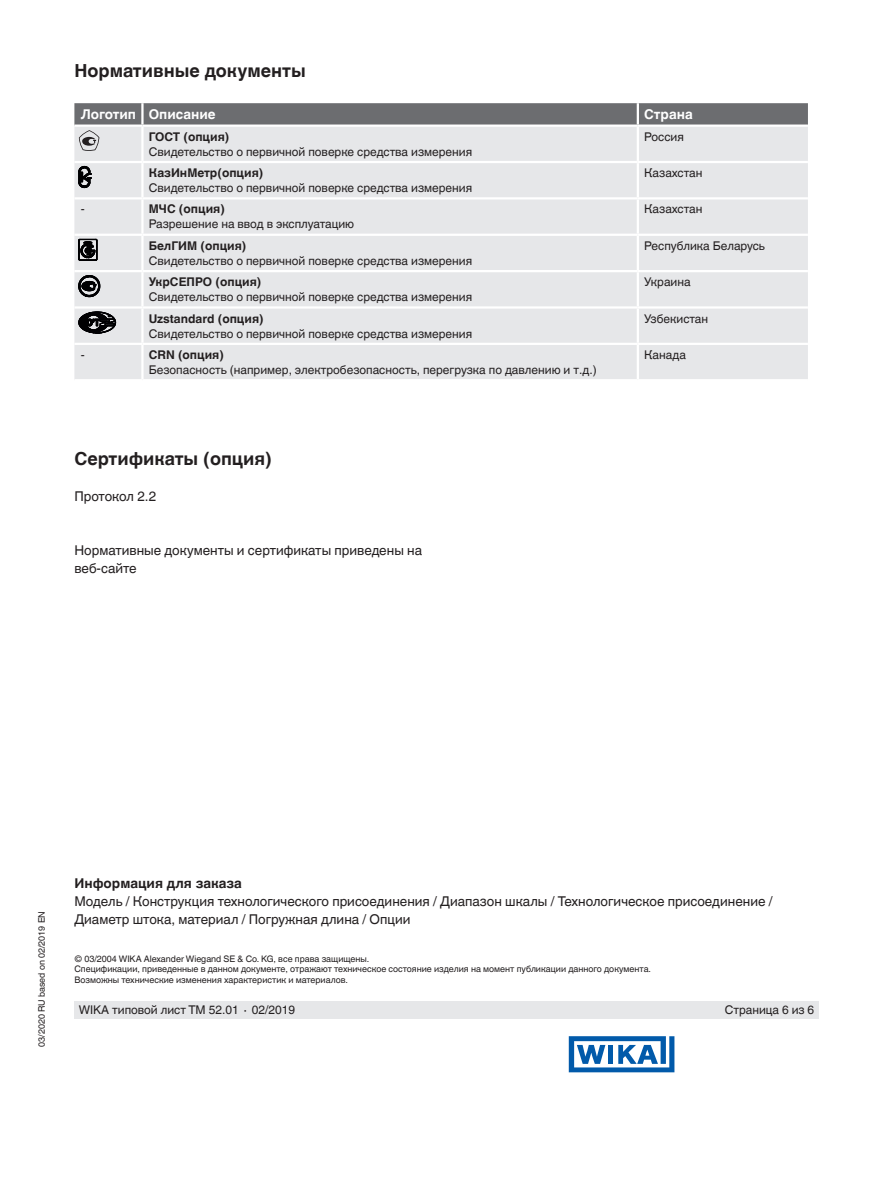
<style>
.page{position:relative;width:893px;height:1188px;background:#fff}
.page>*{position:absolute;margin:0;border:0;box-sizing:border-box;transform-origin:0 0}
.t1{font:700 18px "Helvetica World";color:#231f20}
.t2{font:13.5px/18px "Helvetica World";color:#231f20}
.t3{font:700 13.5px "Helvetica World";color:#fff}
.t4{font:700 13.5px "Helvetica World";color:#231f20}
.t5{font:12px "Helvetica World";color:#231f20}
.t6{font:700 12px "Helvetica World";color:#231f20}
.t7{font:9px/10.5px "Helvetica World";color:#231f20}
</style>
<div class="page">
<div style="left:74px;top:1001px;width:745px;height:17px;background:#e6e7e9"></div>
<svg style="left:569px;top:1036px;width:105px;height:36px"></svg>
<div style="left:74px;top:151px;width:734px;height:228px;background:#e6e7e9"></div>
<hr style="left:142px;top:161px;width:496px;height:2px;background:#fff">
<hr style="left:141px;top:163px;width:3px;height:34px;background:#fff">
<hr style="left:637px;top:163px;width:2px;height:34px;background:#fff">
<hr style="left:141px;top:236px;width:3px;height:34px;background:#fff">
<hr style="left:637px;top:236px;width:2px;height:34px;background:#fff">
<hr style="left:142px;top:270px;width:496px;height:2px;background:#fff">
<hr style="left:141px;top:272px;width:3px;height:34px;background:#fff">
<hr style="left:638px;top:270px;width:170px;height:2px;background:#fff">
<hr style="left:637px;top:272px;width:2px;height:34px;background:#fff">
<hr style="left:142px;top:234px;width:496px;height:2px;background:#fff">
<hr style="left:638px;top:234px;width:170px;height:2px;background:#fff">
<hr style="left:142px;top:306px;width:496px;height:3px;background:#fff">
<hr style="left:638px;top:306px;width:170px;height:3px;background:#fff">
<hr style="left:142px;top:197px;width:496px;height:3px;background:#fff">
<hr style="left:141px;top:200px;width:3px;height:34px;background:#fff">
<hr style="left:638px;top:197px;width:170px;height:3px;background:#fff">
<hr style="left:637px;top:200px;width:2px;height:34px;background:#fff">
<hr style="left:141px;top:309px;width:3px;height:34px;background:#fff">
<hr style="left:637px;top:309px;width:2px;height:34px;background:#fff">
<hr style="left:142px;top:343px;width:496px;height:2px;background:#fff">
<hr style="left:638px;top:343px;width:170px;height:2px;background:#fff">
<hr style="left:638px;top:161px;width:170px;height:2px;background:#fff">
<hr style="left:74px;top:161px;width:68px;height:2px;background:#fff">
<hr style="left:74px;top:197px;width:68px;height:3px;background:#fff">
<hr style="left:74px;top:234px;width:68px;height:2px;background:#fff">
<hr style="left:74px;top:270px;width:68px;height:2px;background:#fff">
<hr style="left:74px;top:306px;width:68px;height:3px;background:#fff">
<hr style="left:74px;top:343px;width:68px;height:2px;background:#fff">
<hr style="left:141px;top:345px;width:3px;height:34px;background:#fff">
<hr style="left:637px;top:345px;width:2px;height:34px;background:#fff">
<hr style="left:637px;top:127px;width:2px;height:34px;background:#fff">
<hr style="left:141px;top:127px;width:3px;height:34px;background:#fff">
<svg style="left:74px;top:103px;width:734px;height:48px;background:#b0b1b4"></svg>
<svg style="left:79px;top:166px;width:12px;height:22px"></svg>
<svg style="left:79px;top:239px;width:18px;height:22px"></svg>
<svg style="left:79px;top:275px;width:21px;height:22px"></svg>
<svg style="left:79px;top:312px;width:37px;height:21px"></svg>
<h1 class="t1" style="left:74px;top:60px;width:233px">Нормативные документы</h1>
<p class="t3" style="left:81px;top:107px;width:136px">Логотип Описание</p>
<p class="t3" style="left:644px;top:107px;width:50px">Страна</p>
<p class="t6" style="left:149px;top:129px;width:82px">ГОСТ (опция)</p>
<p class="t5" style="left:149px;top:144px;width:325px">Свидетельство о первичной поверке средства измерения</p>
<p class="t5" style="left:644px;top:129px;width:41px">Россия</p>
<p class="t6" style="left:149px;top:166px;width:116px">КазИнМетр(опция)</p>
<p class="t5" style="left:149px;top:181px;width:325px">Свидетельство о первичной поверке средства измерения</p>
<p class="t5" style="left:644px;top:166px;width:60px">Казахстан</p>
<p class="t5" style="left:81px;top:202px;width:5px">-</p>
<p class="t6" style="left:149px;top:202px;width:77px">МЧС (опция)</p>
<p class="t5" style="left:149px;top:217px;width:207px">Разрешение на ввод в эксплуатацию</p>
<p class="t5" style="left:644px;top:202px;width:60px">Казахстан</p>
<p class="t6" style="left:149px;top:239px;width:99px">БелГИМ (опция)</p>
<p class="t5" style="left:149px;top:254px;width:325px">Свидетельство о первичной поверке средства измерения</p>
<p class="t5" style="left:644px;top:239px;width:122px">Республика Беларусь</p>
<p class="t6" style="left:149px;top:275px;width:114px">УкрСЕПРО (опция)</p>
<p class="t5" style="left:149px;top:290px;width:325px">Свидетельство о первичной поверке средства измерения</p>
<p class="t5" style="left:644px;top:275px;width:48px">Украина</p>
<p class="t6" style="left:149px;top:311px;width:116px">Uzstandard (опция)</p>
<p class="t5" style="left:149px;top:326px;width:325px">Свидетельство о первичной поверке средства измерения</p>
<p class="t5" style="left:644px;top:311px;width:65px">Узбекистан</p>
<p class="t5" style="left:81px;top:348px;width:5px">-</p>
<p class="t6" style="left:149px;top:348px;width:77px">CRN (опция)</p>
<p class="t5" style="left:149px;top:363px;width:449px">Безопасность (например, электробезопасность, перегрузка по давлению и т.д.)</p>
<p class="t5" style="left:644px;top:348px;width:43px">Канада</p>
<h1 class="t1" style="left:74px;top:449px;width:199px">Сертификаты (опция)</h1>
<p class="t2" style="left:74px;top:488px;width:83px">Протокол 2.2</p>
<p class="t2" style="left:74px;top:542px;width:349px">Нормативные документы и сертификаты приведены на веб-сайте</p>
<p class="t7" style="left:36px;top:1047px;width:137px;rotate:-90deg">03/2020 RU based on 02/2019 EN</p>
<p class="t4" style="left:74px;top:876px;width:169px">Информация для заказа</p>
<p class="t2" style="left:74px;top:893px;width:700px">Модель / Конструкция технологического присоединения / Диапазон шкалы / Технологическое присоединение /<br>Диаметр штока, материал / Погружная длина / Опции</p>
<p class="t7" style="left:74px;top:954px;width:578px">© 03/2004 WIKA Alexander Wiegand SE &amp; Co. KG, все права защищены.<br>Спецификации, приведенные в данном документе, отражают техническое состояние изделия на момент публикации данного документа.<br>Возможны технические изменения характеристик и материалов.</p>
<p class="t5" style="left:79px;top:1003px;width:218px">WIKA типовой лист TM 52.01 ∙ 02/2019</p>
<p class="t5" style="left:725px;top:1003px;width:91px">Страница 6 из 6</p>
</div>
